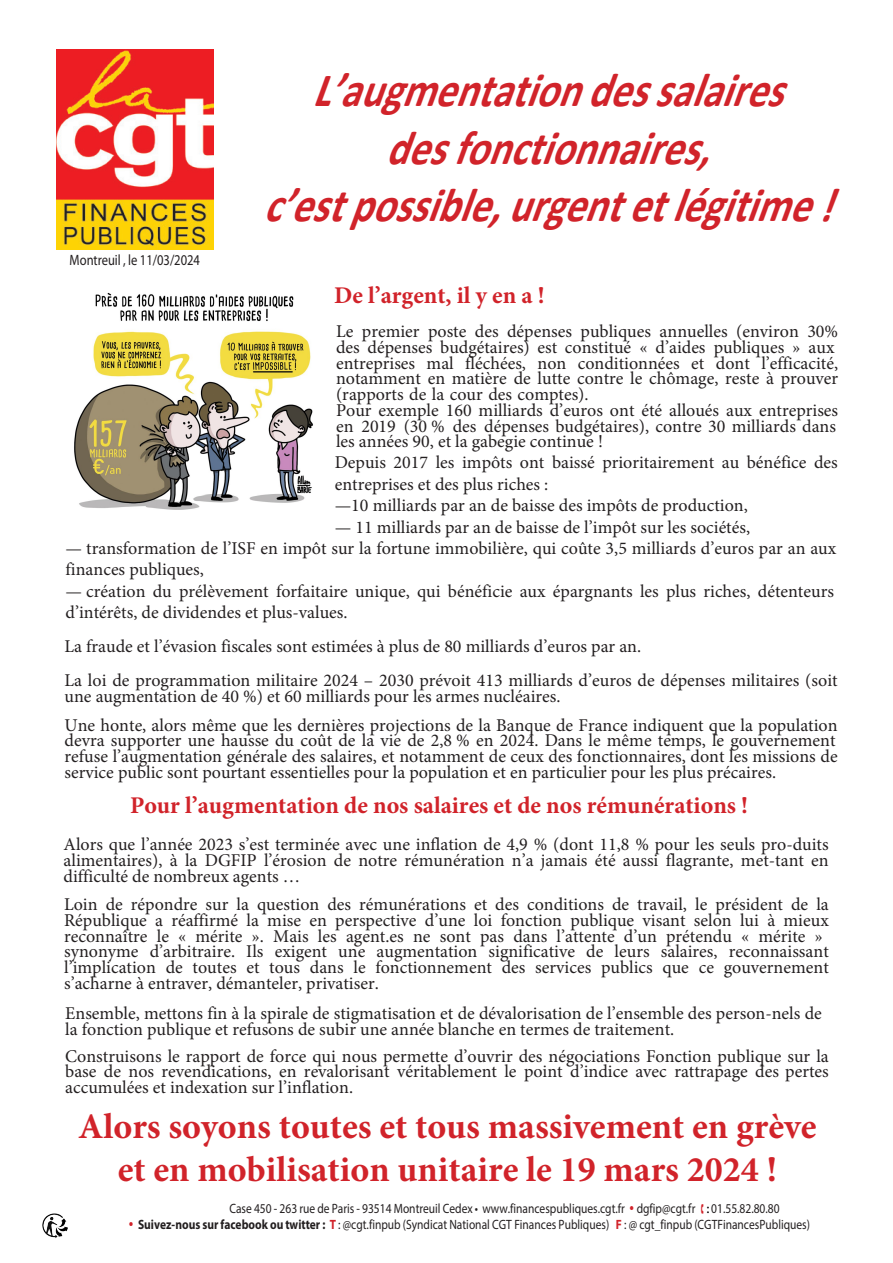
<style>
.page{position:relative;width:893px;height:1263px;background:#fff}
.page>*{position:absolute;margin:0;border:0;box-sizing:border-box;transform-origin:0 0}
.puces_noire_copie_2{font:italic 700 48px/57.3px "Calibri";color:#d1232a;text-align:center;scale:.85 1}
.t1{font:700 36px/42.8px "Minion Pro";color:#d1232a;text-align:center}
.t2{font:700 24px "Minion Pro";color:#d1232a}
.t3{font:18px/15.8px "Minion Pro";color:#231f20}
.puces_noire_copie_2-2{font:15px "Myriad Pro";color:#231f20;scale:.84 1}
.t4{font:13.5px "Myriad Pro";color:#231f20;scale:.85 1}
.s1{color:#d1232a}
.s2{font-weight:700}
.s3{font-weight:700;color:#d1232a}
</style>
<div class="page">
<img style="left:42px;top:1213px;width:26px;height:25px">
<img style="left:56px;top:49px;width:158px;height:200px">
<img style="left:74px;top:292px;width:239px;height:218px">
<p class="puces_noire_copie_2-2" style="left:70px;top:251px;width:157px">Montreuil , le 11/03/2024</p>
<p class="puces_noire_copie_2" style="left:263px;top:61px;width:698px">L’augmentationdessalaires desfonctionnaires, c’estpossible,urgentetlégitime!</p>
<p class="t2" style="left:334px;top:278px;width:212px">De l’argent, il y en a !</p>
<p class="t3" style="left:336px;top:324px;width:504px">Le premier poste des dépenses publiques annuelles (environ 30% des dépenses budgétaires) est constitué « d’aides publiques » aux entreprises mal fléchées, non conditionnées et dont l’efficacité, notamment en matière de lutte contre le chômage, reste à prouver (rapports de la cour des comptes).<br>Pour exemple 160 milliards d’euros ont été alloués aux entreprises en 2019 (30 % des dépenses budgétaires), contre 30 milliards dans les années 90, et la gabegie continue !</p>
<p class="t3" style="left:335px;top:451px;width:505px;line-height:21.6px">Depuis 2017 les impôts ont baissé prioritairement au bénéfice des entreprises et des plus riches :<br>—10 milliards par an de baisse des impôts de production,</p>
<p class="t3" style="left:335px;top:519px;width:417px">— 11 milliards par an de baisse de l’impôt sur les sociétés,</p>
<p class="t3" style="left:66px;top:537px;width:772px;line-height:21.6px">— transformation de l’ISF en impôt sur la fortune immobilière, qui coûte 3,5 milliards d’euros par an aux finances publiques,</p>
<p class="t3" style="left:66px;top:580px;width:770px;line-height:21.6px">— création du prélèvement forfaitaire unique, qui bénéficie aux épargnants les plus riches, détenteurs d’intérêts, de dividendes et plus-values.</p>
<p class="t3" style="left:65px;top:638px;width:578px">La fraude et l’évasion fiscales sont estimées à plus de 80 milliards d’euros par an.</p>
<p class="t3" style="left:65px;top:673px;width:775px">La loi de programmation militaire 2024 – 2030 prévoit 413 milliards d’euros de dépenses militaires (soit une augmentation de 40 %) et 60 milliards pour les armes nucléaires.</p>
<p class="t3" style="left:65px;top:717px;width:775px;text-align:justify">Une honte, alors même que les dernières projections de la Banque de France indiquent que la population devra supporter une hausse du coût de la vie de 2,8 % en 2024. Dans le même temps, le gouvernement refuse l’augmentation générale des salaires, et notamment de ceux des fonctionnaires, dont les missions de service public sont pourtant essentielles pour la population et en particulier pour les plus précaires.</p>
<p class="t2" style="left:130px;top:788px;width:620px">Pour l’augmentation de nos salaires et de nos rémunérations !</p>
<p class="t3" style="left:64px;top:836px;width:767px;text-align:justify">Alors que l’année 2023 s’est terminée avec une inflation de 4,9 % (dont 11,8 % pour les seuls pro-duits alimentaires), à la DGFIP l’érosion de notre rémunération n’a jamais été aussi flagrante, met-tant en difficulté de nombreux agents …</p>
<p class="t3" style="left:64px;top:896px;width:766px">Loin de répondre sur la question des rémunérations et des conditions de travail, le président de la République a réaffirmé la mise en perspective d’une loi fonction publique visant selon lui à mieux reconnaître le « mérite ». Mais les agent.es ne sont pas dans l’attente d’un prétendu « mérite » synonyme d’arbitraire. Ils exigent une augmentation significative de leurs salaires, reconnaissant l’implication de toutes et tous dans le fonctionnement des services publics que ce gouvernement s’acharne à entraver, démanteler, privatiser.</p>
<p class="t3" style="left:65px;top:1005px;width:758px">Ensemble, mettons fin à la spirale de stigmatisation et de dévalorisation de l’ensemble des person-nels de la fonction publique et refusons de subir une année blanche en termes de traitement.</p>
<p class="t3" style="left:65px;top:1048px;width:765px;text-align:justify">Construisons le rapport de force qui nous permette d’ouvrir des négociations Fonction publique sur la base de nos revendications, en revalorisant véritablement le point d’indice avec rattrapage des pertes accumulées et indexation sur l’inflation.</p>
<p class="t1" style="left:78px;top:1105px;width:740px">Alors soyons toutes et tous massivement en grève et en mobilisation unitaire le 19 mars 2024 !</p>
<p class="t4" style="left:229px;top:1200px;width:649px">Case 450 - 263 rue de Paris - 93514 Montreuil Cedex • www.financespubliques.cgt.fr <span class="s1">•</span> dgfip@cgt.fr 01.55.82.80.80</p>
<p class="t4" style="left:707px;top:1200px;width:4px">:</p>
<p class="t4" style="left:128px;top:1216px;width:803px"><span class="s1">•</span> <span class="s2">Suivez-nous sur facebook ou twitter :</span> <span class="s3">T</span> : @cgt.finpub (Syndicat National CGT Finances Publiques) <span class="s3">F</span> : @ cgt_finpub (CGTFinancesPubliques)</p>
</div>
